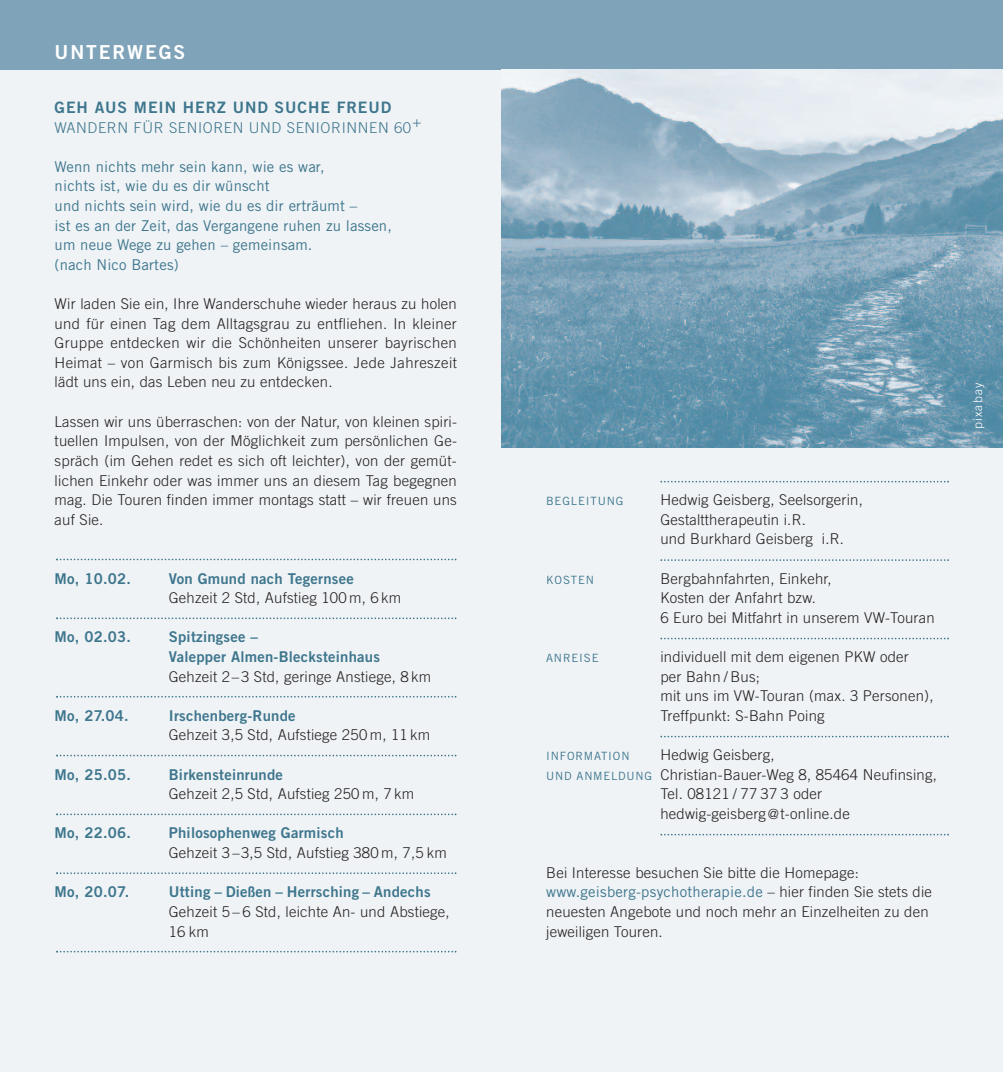
<style>
.page{position:relative;width:1003px;height:1072px;background:#fff}
.page>*{position:absolute;margin:0;border:0;box-sizing:border-box;transform-origin:0 0}
.t1{font:19.25px "Trade Gothic Bold Two";letter-spacing:.1em;color:#fff}
.t2{font:15.75px "Trade Gothic Bold Two";letter-spacing:.06em;color:#3e768d}
.t3{font:300 14.88px/19.6px "Trade Gothic";letter-spacing:.015em;color:#231f20}
.t4{font:14.88px/19.6px "Trade Gothic Bold Two";letter-spacing:.015em;color:#3e768d}
.t5{font:14.88px/19.6px "Trade Gothic";letter-spacing:.01em;color:#3e768d}
.t6{font:300 14.88px "Trade Gothic";letter-spacing:.04em;color:#3e768d}
.t7{font:300 12.25px "Trade Gothic";letter-spacing:.1em;color:#fff}
.t8{font:11.38px "Trade Gothic";letter-spacing:.075em;color:#3e768d}
.s1{font-weight:400;font-size:11.38px;color:#3e768d}
.s2{font-size:14px}
.s3{font-weight:400;color:#3e768d}
</style>
<div class="page">
<div style="left:0;top:64px;width:501px;height:1007px;background:#eff3f6"></div>
<div style="left:0;top:0;width:501px;height:69px;background:#7fa3b9"></div>
<svg style="left:56px;top:558px;width:400px;height:2px"></svg>
<svg style="left:56px;top:617px;width:400px;height:2px"></svg>
<svg style="left:56px;top:696px;width:400px;height:1px"></svg>
<svg style="left:56px;top:754px;width:400px;height:2px"></svg>
<svg style="left:56px;top:813px;width:400px;height:2px"></svg>
<svg style="left:56px;top:872px;width:400px;height:2px"></svg>
<svg style="left:56px;top:950px;width:400px;height:2px"></svg>
<div style="left:501px;top:64px;width:501px;height:1007px;background:#eff3f6"></div>
<div style="left:501px;top:0;width:501px;height:69px;background:#7fa3b9"></div>
<svg style="left:660px;top:735px;width:288px;height:2px"></svg>
<svg style="left:660px;top:833px;width:288px;height:2px"></svg>
<svg style="left:660px;top:637px;width:288px;height:2px"></svg>
<svg style="left:660px;top:559px;width:288px;height:2px"></svg>
<svg style="left:660px;top:481px;width:288px;height:1px"></svg>
<img style="left:501px;top:69px;width:501px;height:378px">
<p class="t1" style="left:55px;top:45px;width:132px">UNTERWEGS</p>
<p class="t2" style="left:55px;top:102px;width:338px">GEH AUS MEIN HERZ UND SUCHE FREUD</p>
<p class="t6" style="left:55px;top:122px;width:368px">WANDERN FÜR SENIOREN UND SENIORINNEN 60+</p>
<p class="t5" style="left:55px;top:158px;width:338px">Wenn nichts mehr sein kann, wie es war,<br>nichts ist, wie du es dir wünscht<br>und nichts sein wird, wie du es dir erträumt –<br>ist es an der Zeit, das Vergangene ruhen zu lassen, um neue Wege zu gehen – gemeinsam.<br>(nach Nico Bartes)</p>
<p class="t3" style="left:55px;top:295px;width:403px;text-align:justify">Wir laden Sie ein, Ihre Wanderschuhe wieder heraus zu holen und für einen Tag dem Alltagsgrau zu entfliehen. In kleiner Gruppe entdecken wir die Schönheiten unserer bayrischen Heimat – von Garmisch bis zum Königssee. Jede Jahreszeit lädt uns ein, das Leben neu zu entdecken.</p>
<p class="t3" style="left:55px;top:413px;width:404px;text-align:justify">Lassen wir uns überraschen: von der Natur, von kleinen spiri&shy;tuellen Impulsen, von der Möglichkeit zum persönlichen Ge&shy;spräch (im Gehen redet es sich oft leichter), von der gemüt&shy;lichen Einkehr oder was immer uns an diesem Tag begegnen mag. Die Touren finden immer montags statt – wir freuen uns auf Sie.</p>
<p class="t4" style="left:55px;top:570px;width:78px">Mo, 10.02.</p>
<p class="t4" style="left:169px;top:570px;width:186px">Von Gmund nach Tegernsee</p>
<p class="t3" style="left:169px;top:589px;width:234px">Gehzeit 2 Std, Aufstieg 100 m, 6 km</p>
<p class="t4" style="left:55px;top:628px;width:78px">Mo, 02.03.</p>
<p class="t4" style="left:169px;top:628px;width:213px">Spitzingsee –<br>Valepper Almen-Blecksteinhaus</p>
<p class="t3" style="left:169px;top:667px;width:264px">Gehzeit 2–3 Std, geringe Anstiege, 8 km</p>
<p class="t4" style="left:55px;top:707px;width:76px">Mo, 27.04.</p>
<p class="t4" style="left:169px;top:707px;width:128px">Irschenberg-Runde</p>
<p class="t3" style="left:169px;top:726px;width:263px">Gehzeit 3,5 Std, Aufstiege 250 m, 11 km</p>
<p class="t4" style="left:55px;top:766px;width:78px">Mo, 25.05.</p>
<p class="t4" style="left:169px;top:766px;width:116px">Birkensteinrunde</p>
<p class="t3" style="left:169px;top:785px;width:247px">Gehzeit 2,5 Std, Aufstieg 250 m, 7 km</p>
<p class="t4" style="left:55px;top:824px;width:78px">Mo, 22.06.</p>
<p class="t4" style="left:169px;top:824px;width:176px">Philosophenweg Garmisch</p>
<p class="t3" style="left:169px;top:844px;width:279px">Gehzeit 3–3,5 Std, Aufstieg 380 m, 7,5 km</p>
<p class="t4" style="left:55px;top:883px;width:76px">Mo, 20.07.</p>
<p class="t4" style="left:169px;top:883px;width:263px">Utting – Dießen – Herrsching – Andechs</p>
<p class="t3" style="left:169px;top:903px;width:282px">Gehzeit 5– 6 Std, leichte An- und Abstiege,<br>16 km</p>
<p class="t8" style="left:546px;top:497px;width:79px">BEGLEITUNG</p>
<p class="t3" style="left:660px;top:491px;width:204px">Hedwig Geisberg, Seelsorgerin,<br>Gestalttherapeutin i.R.<br>und Burkhard Geisberg i.R.</p>
<p class="t8" style="left:546px;top:575px;width:49px">KOSTEN</p>
<p class="t3" style="left:660px;top:569px;width:276px">Bergbahnfahrten, Einkehr,<br>Kosten der Anfahrt bzw.<br>6 Euro bei Mitfahrt in unserem VW-Touran</p>
<p class="t8" style="left:546px;top:653px;width:54px">ANREISE</p>
<p class="t3" style="left:660px;top:648px;width:274px">individuell mit dem eigenen PKW oder per Bahn /Bus;<br>mit uns im VW-Touran (max. 3 Personen),<br>Treffpunkt: S-Bahn Poing</p>
<p class="t8" style="left:546px;top:751px;width:85px">INFORMATION</p>
<p class="t3" style="left:660px;top:746px;width:116px">Hedwig Geisberg,</p>
<p class="t3" style="left:546px;top:765px;width:392px"><span class="s1">UND ANMELDUNG</span> Christian-Bauer-Weg 8, 85464 Neufinsing,</p>
<p class="t3" style="left:660px;top:785px;width:163px">Tel. 08121 / 77 37 3 oder</p>
<p class="t3" style="left:660px;top:805px;width:191px">hedwig-geisberg<span class="s2">@</span>t-online.de</p>
<p class="t3" style="left:546px;top:863px;width:387px">Bei Interesse besuchen Sie bitte die Homepage: <span class="s3">www.geisberg-psychotherapie.de</span> – hier finden Sie stets die neuesten Angebote und noch mehr an Einzelheiten zu den jeweiligen Touren.</p>
<p class="t7" style="left:972px;top:429px;width:48px;rotate:-90deg">pixabay</p>
</div>
